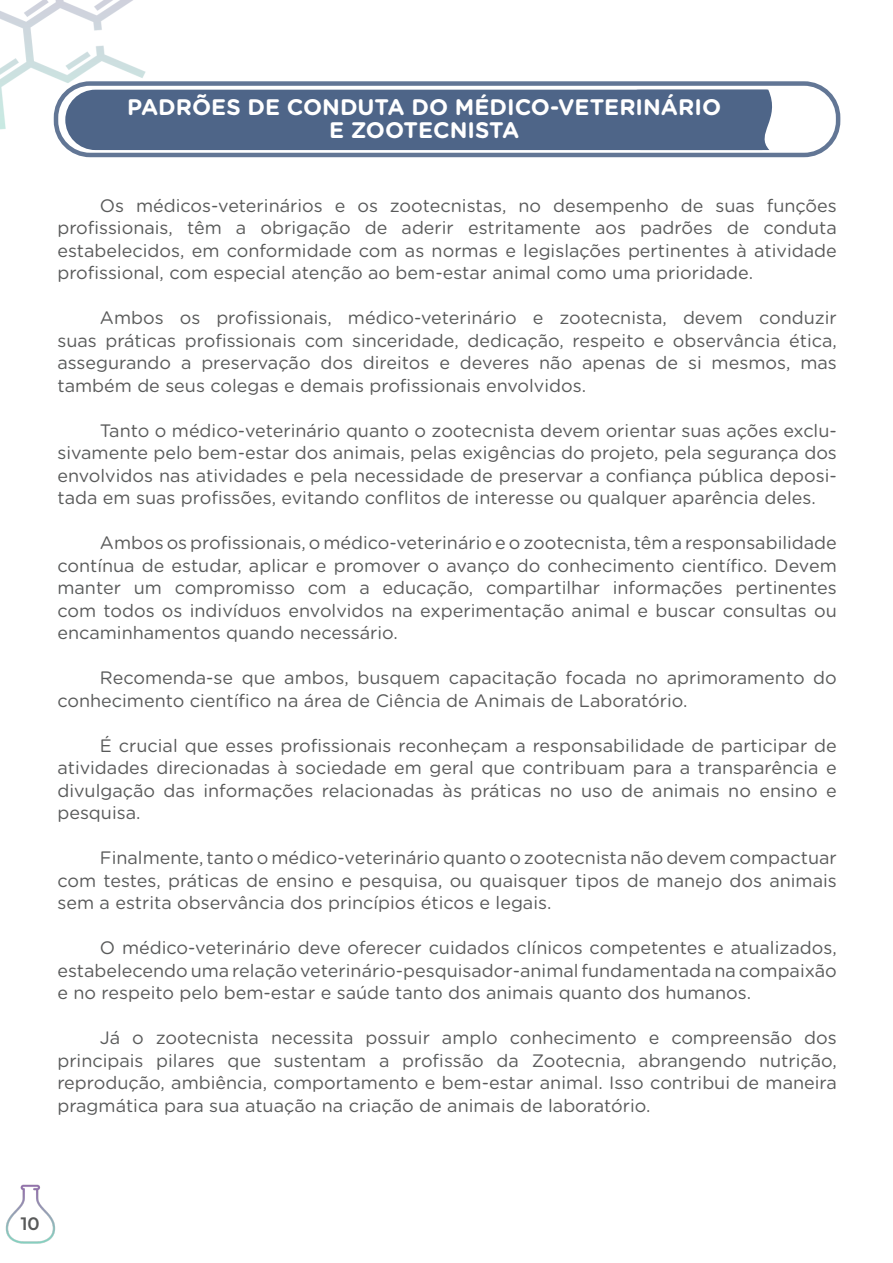
<style>
.page{position:relative;width:893px;height:1263px;background:#fff}
.page>*{position:absolute;margin:0;border:0;box-sizing:border-box;transform-origin:0 0}
.t1{font:700 22.5px "Gotham Rounded";color:#fff}
.t2{font:18px/22.5px "Gotham Rounded";color:#595a5a;text-align:justify}
.t3{font:600 18px "Montserrat";color:#595a5a}
</style>
<div class="page">
<img style="left:5px;top:1184px;width:51px;height:60px">
<img style="left:0;top:0;width:166px;height:138px">
<div style="left:65px;top:90px;width:707px;height:60px;background:#4e6588"></div>
<div style="left:54px;top:81px;width:786px;height:76px;border:4px solid #4e6588;border-radius:34px"></div>
<p class="t1" style="left:127px;top:91px;width:595px">PADRÕES DE CONDUTA DO MÉDICO-VETERINÁRIO</p>
<p class="t1" style="left:329px;top:113px;width:192px">E ZOOTECNISTA</p>
<p class="t2" style="left:57px;top:193px;width:781px;text-indent:43px">Os médicos-veterinários e os zootecnistas, no desempenho de suas funções profissionais, têm a obrigação de aderir estritamente aos padrões de conduta estabelecidos, em conformidade com as normas e legislações pertinentes à atividade profissional, com especial atenção ao bem-estar animal como uma prioridade.</p>
<p class="t2" style="left:57px;top:306px;width:781px;text-indent:43px">Ambos os profissionais, médico-veterinário e zootecnista, devem conduzir suas práticas profissionais com sinceridade, dedicação, respeito e observância ética, assegurando a preservação dos direitos e deveres não apenas de si mesmos, mas também de seus colegas e demais profissionais envolvidos.</p>
<p class="t2" style="left:57px;top:418px;width:781px;text-indent:43px">Tanto o médico-veterinário quanto o zootecnista devem orientar suas ações exclu&shy;sivamente pelo bem-estar dos animais, pelas exigências do projeto, pela segurança dos envolvidos nas atividades e pela necessidade de preservar a confiança pública deposi&shy;tada em suas profissões, evitando conflitos de interesse ou qualquer aparência deles.</p>
<p class="t2" style="left:57px;top:531px;width:781px;text-indent:43px">Ambos os profissionais, o médico-veterinário e o zootecnista, têm a responsabilidade contínua de estudar, aplicar e promover o avanço do conhecimento científico. Devem manter um compromisso com a educação, compartilhar informações pertinentes com todos os indivíduos envolvidos na experimentação animal e buscar consultas ou encaminhamentos quando necessário.</p>
<p class="t2" style="left:57px;top:666px;width:781px;text-indent:43px">Recomenda-se que ambos, busquem capacitação focada no aprimoramento do conhecimento científico na área de Ciência de Animais de Laboratório.</p>
<p class="t2" style="left:57px;top:733px;width:781px;text-indent:43px">É crucial que esses profissionais reconheçam a responsabilidade de participar de atividades direcionadas à sociedade em geral que contribuam para a transparência e divulgação das informações relacionadas às práticas no uso de animais no ensino e pesquisa.</p>
<p class="t2" style="left:57px;top:846px;width:781px;text-indent:43px">Finalmente, tanto o médico-veterinário quanto o zootecnista não devem compactuar com testes, práticas de ensino e pesquisa, ou quaisquer tipos de manejo dos animais sem a estrita observância dos princípios éticos e legais.</p>
<p class="t2" style="left:57px;top:936px;width:781px;text-indent:43px">O médico-veterinário deve oferecer cuidados clínicos competentes e atualizados, estabelecendo uma relação veterinário-pesquisador-animal fundamentada na compaixão e no respeito pelo bem-estar e saúde tanto dos animais quanto dos humanos.</p>
<p class="t2" style="left:57px;top:1026px;width:781px;text-indent:43px">Já o zootecnista necessita possuir amplo conhecimento e compreensão dos principais pilares que sustentam a profissão da Zootecnia, abrangendo nutrição, reprodução, ambiência, comportamento e bem-estar animal. Isso contribui de maneira pragmática para sua atuação na criação de animais de laboratório.</p>
<p class="t3" style="left:21px;top:1211px;width:20px">10</p>
</div>
